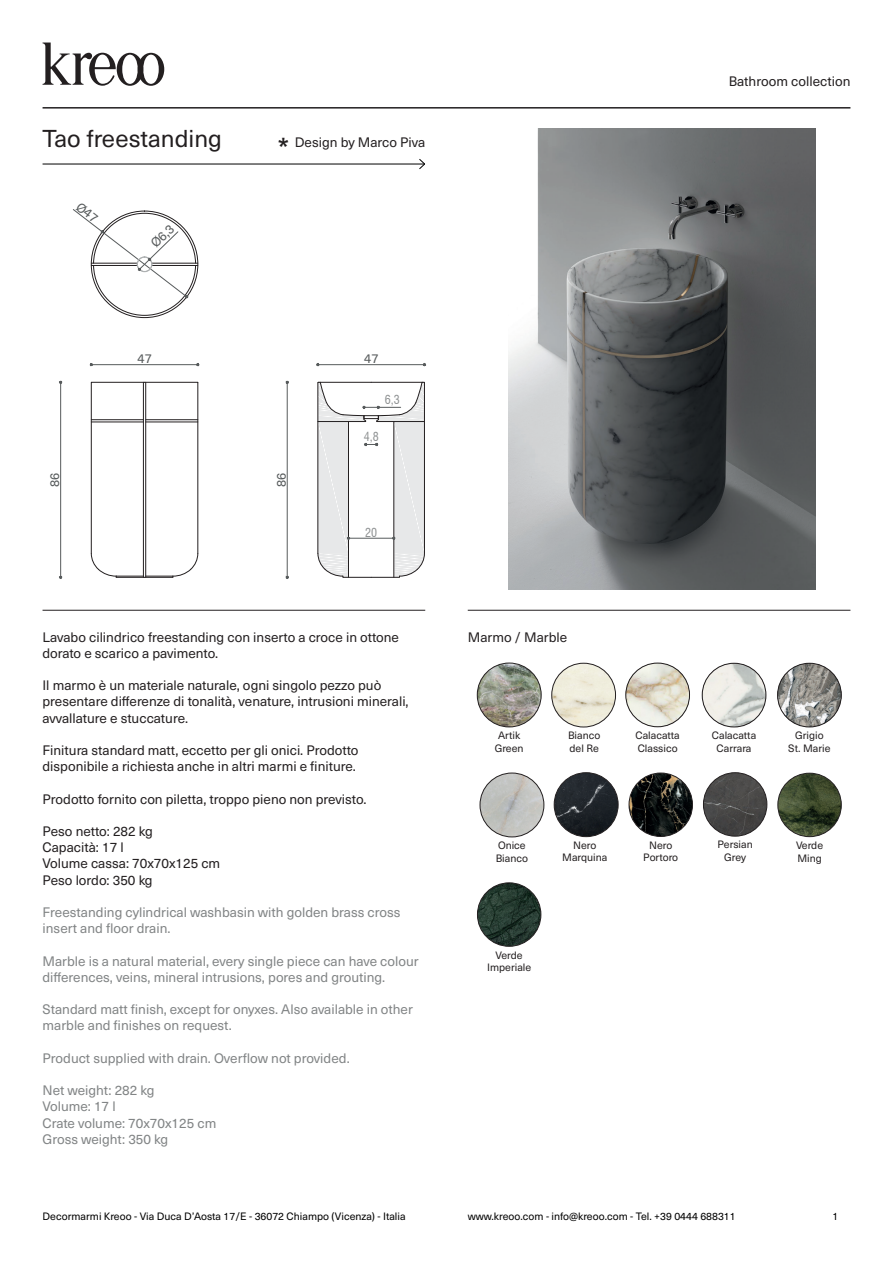
<style>
.page{position:relative;width:893px;height:1263px;background:#fff}
.page>*{position:absolute;margin:0;border:0;box-sizing:border-box;transform-origin:0 0}
.t1{font:500 27px "Neue Haas Unica";color:#231f20}
.t2{font:24px "Neue Haas Unica";color:#231f20}
.t3{font:13.5px/16.2px "Neue Haas Unica";color:#231f20}
.t4{font:13.5px/16.2px "Neue Haas Unica";color:#818485}
.t5{font:12.75px "Neue Haas Unica";color:#575b5c}
.t6{font:condensed 12px "Swiss 721 BT";color:#8d9091}
.t7{font:10.5px/12.6px "Neue Haas Unica";color:#231f20;text-align:center}
.t8{font:10.5px "Neue Haas Unica";color:#000}
</style>
<div class="page">
<hr style="left:43px;top:164px;width:382px;height:1px;background:#000">
<svg style="left:418px;top:159px;width:7px;height:11px"></svg>
<hr style="left:468px;top:610px;width:382px;height:1px;background:#231f20">
<hr style="left:43px;top:610px;width:382px;height:1px;background:#231f20">
<svg style="left:43px;top:43px;width:121px;height:43px"></svg>
<hr style="left:43px;top:107px;width:807px;height:2px;background:#231f20">
<img style="left:702px;top:663px;width:64px;height:64px;border-radius:32px">
<div style="left:702px;top:663px;width:64px;height:64px;border:1px solid #231f20;border-radius:50%"></div>
<img style="left:778px;top:663px;width:63px;height:64px;border-radius:32px">
<div style="left:777px;top:663px;width:64px;height:64px;border:1px solid #231f20;border-radius:50%"></div>
<img style="left:552px;top:663px;width:63px;height:64px;border-radius:32px">
<div style="left:552px;top:663px;width:64px;height:64px;border:1px solid #231f20;border-radius:50%"></div>
<img style="left:703px;top:773px;width:64px;height:63px;border-radius:31px">
<div style="left:703px;top:772px;width:64px;height:64px;border:1px solid #231f20;border-radius:50%"></div>
<img style="left:626px;top:663px;width:63px;height:64px;border-radius:32px">
<div style="left:626px;top:663px;width:64px;height:64px;border:1px solid #231f20;border-radius:50%"></div>
<img style="left:554px;top:773px;width:64px;height:64px;border-radius:32px">
<div style="left:554px;top:772px;width:64px;height:65px;border:1px solid #231f20;border-radius:50%"></div>
<img style="left:629px;top:773px;width:63px;height:63px;border-radius:32px">
<div style="left:629px;top:773px;width:64px;height:64px;border:1px solid #231f20;border-radius:50%"></div>
<img style="left:480px;top:773px;width:64px;height:64px;border-radius:32px">
<div style="left:480px;top:773px;width:64px;height:64px;border:1px solid #231f20;border-radius:50%"></div>
<img style="left:477px;top:663px;width:64px;height:64px;border-radius:32px">
<div style="left:477px;top:663px;width:64px;height:64px;border:1px solid #231f20;border-radius:50%"></div>
<img style="left:778px;top:773px;width:63px;height:64px;border-radius:32px">
<div style="left:778px;top:773px;width:63px;height:64px;border:1px solid #231f20;border-radius:50%"></div>
<img style="left:477px;top:883px;width:64px;height:63px;border-radius:32px">
<div style="left:477px;top:883px;width:64px;height:63px;border:1px solid #231f20;border-radius:50%"></div>
<img style="left:508px;top:129px;width:307px;height:461px">
<hr style="left:60px;top:382px;width:1px;height:195px;background:#575b5c">
<hr style="left:92px;top:382px;width:53px;height:1px;background:#231f20">
<hr style="left:91px;top:383px;width:1px;height:170px;background:#231f20">
<hr style="left:143px;top:382px;width:1px;height:195px;background:#231f20">
<hr style="left:91px;top:422px;width:52px;height:1px;background:#231f20">
<hr style="left:91px;top:419px;width:52px;height:1px;background:#231f20">
<hr style="left:152px;top:265px;width:46px;height:1px;background:#231f20">
<hr style="left:152px;top:263px;width:46px;height:1px;background:#231f20">
<hr style="left:91px;top:364px;width:107px;height:1px;background:#575b5c">
<hr style="left:287px;top:382px;width:1px;height:195px;background:#575b5c">
<hr style="left:318px;top:364px;width:106px;height:1px;background:#575b5c">
<svg style="left:318px;top:382px;width:107px;height:195px"></svg>
<hr style="left:145px;top:382px;width:52px;height:1px;background:#231f20">
<hr style="left:198px;top:383px;width:1px;height:170px;background:#231f20">
<hr style="left:145px;top:382px;width:1px;height:195px;background:#231f20">
<hr style="left:146px;top:422px;width:52px;height:1px;background:#231f20">
<hr style="left:146px;top:419px;width:52px;height:1px;background:#231f20">
<svg style="left:91px;top:553px;width:107px;height:25px"></svg>
<svg style="left:73px;top:209px;width:123px;height:106px"></svg>
<h2 class="t2" style="left:43px;top:121px;width:181px">Tao freestanding</h2>
<p class="t5" style="left:146px;top:238px;width:28px;rotate:-44deg">Ø6,3</p>
<p class="t5" style="left:45px;top:487px;width:16px;rotate:-90deg">86</p>
<p class="t5" style="left:138px;top:349px;width:16px">47</p>
<p class="t3" style="left:295px;top:133px;width:132px">Design by Marco Piva</p>
<h1 class="t1" style="left:278px;top:127px;width:13px">*</h1>
<p class="t5" style="left:364px;top:349px;width:16px">47</p>
<p class="t6" style="left:385px;top:393px;width:17px">6,3</p>
<p class="t5" style="left:272px;top:487px;width:16px;rotate:-90deg">86</p>
<p class="t6" style="left:364px;top:430px;width:17px">4,8</p>
<p class="t6" style="left:365px;top:525px;width:14px">20</p>
<p class="t3" style="left:43px;top:628px;width:358px">Lavabo cilindrico freestanding con inserto a croce in ottone dorato e scarico a pavimento.</p>
<p class="t3" style="left:43px;top:677px;width:368px">Il marmo è un materiale naturale, ogni singolo pezzo può presentare differenze di tonalità, venature, intrusioni minerali, avvallature e stuccature.</p>
<p class="t3" style="left:43px;top:741px;width:318px">Finitura standard matt, eccetto per gli onici. Prodotto disponibile a richiesta anche in altri marmi e finiture.</p>
<p class="t3" style="left:43px;top:790px;width:326px">Prodotto fornito con piletta, troppo pieno non previsto.</p>
<p class="t3" style="left:43px;top:822px;width:179px">Peso netto: 282 kg<br>Capacità: 17 l<br>Volume cassa: 70x70x125 cm<br>Peso lordo: 350 kg</p>
<p class="t4" style="left:43px;top:903px;width:359px">Freestanding cylindrical washbasin with golden brass cross insert and floor drain.</p>
<p class="t4" style="left:43px;top:952px;width:378px">Marble is a natural material, every single piece can have colour differences, veins, mineral intrusions, pores and grouting.</p>
<p class="t4" style="left:43px;top:1001px;width:372px">Standard matt finish, except for onyxes. Also available in other marble and finishes on request.</p>
<p class="t4" style="left:43px;top:1049px;width:309px">Product supplied with drain. Overflow not provided.</p>
<p class="t4" style="left:43px;top:1082px;width:175px">Net weight: 282 kg<br>Volume: 17 l<br>Crate volume: 70x70x125 cm<br>Gross weight: 350 kg</p>
<p class="t3" style="left:729px;top:72px;width:123px">Bathroom collection</p>
<p class="t3" style="left:468px;top:628px;width:101px">Marmo / Marble</p>
<p class="t7" style="left:495px;top:728px;width:30px">Artik<br>Green</p>
<p class="t7" style="left:568px;top:728px;width:34px;text-align:left">Bianco del Re</p>
<p class="t7" style="left:635px;top:728px;width:46px;text-align:left">Calacatta<br>Classico</p>
<p class="t7" style="left:712px;top:728px;width:46px">Calacatta<br>Carrara</p>
<p class="t7" style="left:788px;top:728px;width:44px">Grigio<br>St. Marie</p>
<p class="t7" style="left:496px;top:838px;width:34px;text-align:left">Onice<br>Bianco</p>
<p class="t7" style="left:562px;top:838px;width:47px">Nero<br>Marquina</p>
<p class="t7" style="left:643px;top:838px;width:36px">Nero<br>Portoro</p>
<p class="t7" style="left:487px;top:948px;width:46px">Verde<br>Imperiale</p>
<p class="t7" style="left:718px;top:838px;width:37px">Persian<br>Grey</p>
<p class="t7" style="left:796px;top:838px;width:29px;text-align:left">Verde<br>Ming</p>
<p class="t8" style="left:43px;top:1209px;width:365px">Decormarmi Kreoo - Via Duca D’Aosta 17/E - 36072 Chiampo (Vicenza) - Italia</p>
<p class="t8" style="left:468px;top:1209px;width:269px">www.kreoo.com - info@kreoo.com - Tel. +39 0444 688311</p>
<p class="t8" style="left:832px;top:1209px;width:7px">1</p>
</div>
